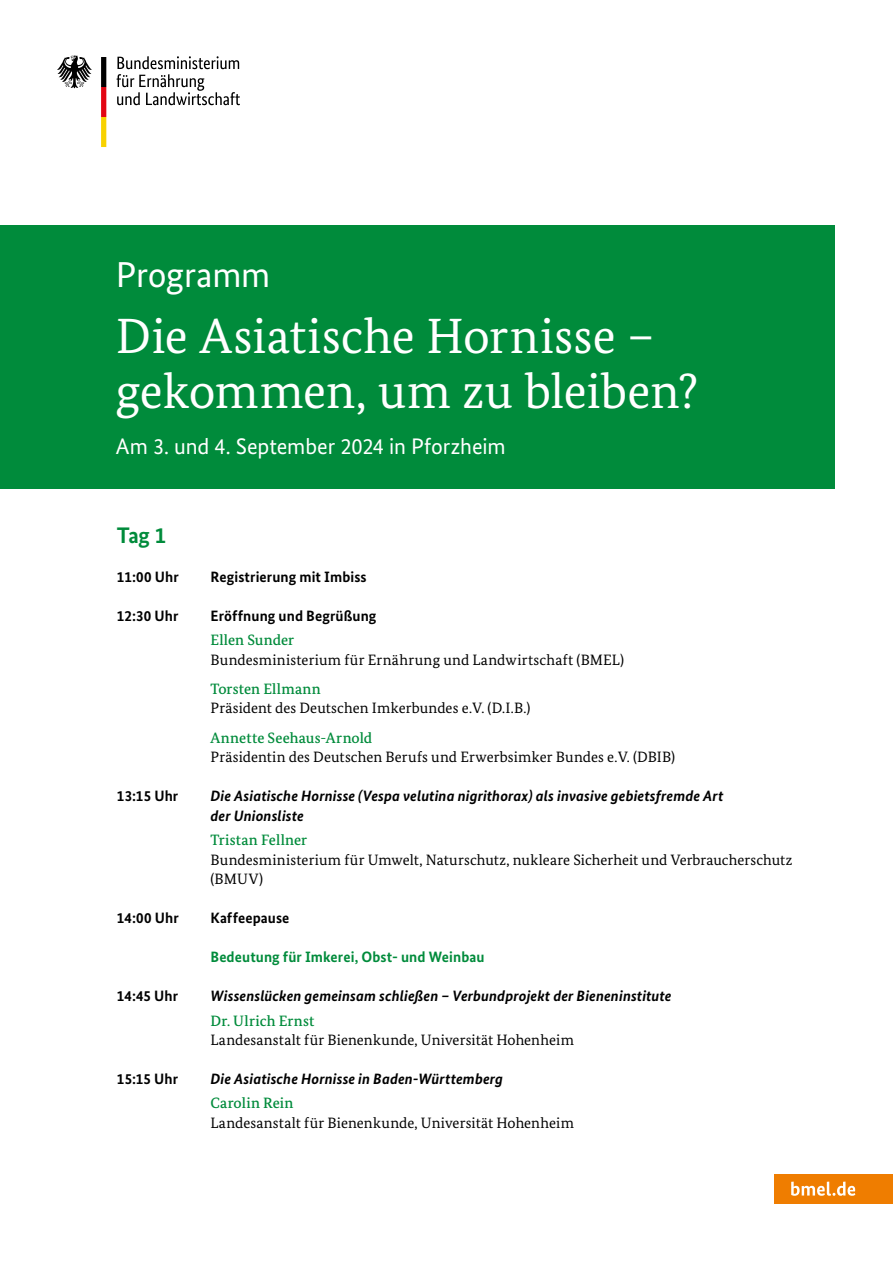
<style>
.page{position:relative;width:893px;height:1263px;background:#fff}
.page>*{position:absolute;margin:0;border:0;box-sizing:border-box;transform-origin:0 0}
.H2_Überschrift{font:49.5px/55.5px "Bundes Serif";color:#fff}
.H1_Überschrift{font:36px "Bundes Sans";letter-spacing:-.005em;color:#fff}
.H3_Überschrift{font:22.5px "Bundes Sans";letter-spacing:-.005em;color:#fff}
.H4_Überschrift_4_grün{font:700 22.5px "Bundes Sans";color:#008b3b}
.P_Fließtext_eingerückt{font:15px/19.5px "Bundes Serif";letter-spacing:.005em;color:#000}
.P_Sans_bold{font:italic 700 15px/19.5px "Bundes Sans";letter-spacing:.005em;color:#000}
.P_Sans_bold-2{font:700 15px "Bundes Sans";letter-spacing:.005em;color:#000}
.P_Name{font:500 15px "Bundes Serif";letter-spacing:.01em;color:#008b3b}
.P_Fließtext_eingerückt_kursiv{font:700 15px "Bundes Sans";letter-spacing:.005em;color:#008b3b}
</style>
<div class="page">
<div style="left:0;top:225px;width:834px;height:264px;background:#008b3b"></div>
<svg style="left:117px;top:56px;width:123px;height:49px"></svg>
<svg style="left:57px;top:56px;width:35px;height:32px"></svg>
<svg style="left:101px;top:57px;width:5px;height:90px"></svg>
<div style="left:774px;top:1174px;width:119px;height:29px;background:#ef7d00"></div>
<svg style="left:791px;top:1181px;width:64px;height:15px"></svg>
<h1 class="H1_Überschrift" style="left:116px;top:253px;width:156px">Programm</h1>
<h2 class="H2_Überschrift" style="left:116px;top:307px;width:584px">Die Asiatische Hornisse – gekommen, um zu bleiben?</h2>
<h3 class="H3_Überschrift" style="left:116px;top:432px;width:391px">Am 3. und 4. September 2024 in Pforzheim</h3>
<h4 class="H4_Überschrift_4_grün" style="left:117px;top:521px;width:50px">Tag 1</h4>
<p class="P_Sans_bold-2" style="left:117px;top:567px;width:63px">11:00 Uhr</p>
<p class="P_Sans_bold-2" style="left:210px;top:567px;width:158px">Registrierung mit Imbiss</p>
<p class="P_Sans_bold-2" style="left:117px;top:606px;width:63px">12:30 Uhr</p>
<p class="P_Sans_bold-2" style="left:210px;top:606px;width:168px">Eröffnung und Begrüßung</p>
<p class="P_Name" style="left:210px;top:631px;width:85px">Ellen Sunder</p>
<p class="P_Fließtext_eingerückt" style="left:210px;top:650px;width:415px">Bundesministerium für Ernährung und Landwirtschaft (BMEL)</p>
<p class="P_Name" style="left:210px;top:680px;width:112px">Torsten Ellmann</p>
<p class="P_Fließtext_eingerückt" style="left:210px;top:698px;width:321px">Präsident des Deutschen Imkerbundes e.V. (D.I.B.)</p>
<p class="P_Name" style="left:210px;top:728px;width:163px">Annette Seehaus-Arnold</p>
<p class="P_Fließtext_eingerückt" style="left:210px;top:747px;width:466px">Präsidentin des Deutschen Berufs und Erwerbsimker Bundes e.V. (DBIB)</p>
<p class="P_Sans_bold-2" style="left:117px;top:787px;width:63px">13:15 Uhr</p>
<p class="P_Sans_bold" style="left:210px;top:786px;width:514px">Die Asiatische Hornisse (Vespa velutina nigrithorax) als invasive gebietsfremde Art der Unionsliste</p>
<p class="P_Name" style="left:210px;top:831px;width:98px">Tristan Fellner</p>
<p class="P_Fließtext_eingerückt" style="left:210px;top:849px;width:583px">Bundesministerium für Umwelt, Naturschutz, nukleare Sicherheit und Verbraucherschutz (BMUV)</p>
<p class="P_Sans_bold-2" style="left:117px;top:909px;width:63px">14:00 Uhr</p>
<p class="P_Sans_bold-2" style="left:210px;top:909px;width:80px">Kaffeepause</p>
<p class="P_Fließtext_eingerückt_kursiv" style="left:210px;top:948px;width:276px">Bedeutung für Imkerei, Obst- und Weinbau</p>
<p class="P_Sans_bold-2" style="left:117px;top:987px;width:63px">14:45 Uhr</p>
<p class="P_Sans_bold" style="left:210px;top:986px;width:463px">Wissenslücken gemeinsam schließen – Verbundprojekt der Bieneninstitute</p>
<p class="P_Name" style="left:210px;top:1011px;width:105px">Dr. Ulrich Ernst</p>
<p class="P_Fließtext_eingerückt" style="left:210px;top:1030px;width:365px">Landesanstalt für Bienenkunde, Universität Hohenheim</p>
<p class="P_Sans_bold-2" style="left:117px;top:1070px;width:63px">15:15 Uhr</p>
<p class="P_Sans_bold" style="left:210px;top:1069px;width:294px">Die Asiatische Hornisse in Baden-Württemberg</p>
<p class="P_Name" style="left:210px;top:1094px;width:84px">Carolin Rein</p>
<p class="P_Fließtext_eingerückt" style="left:210px;top:1113px;width:365px">Landesanstalt für Bienenkunde, Universität Hohenheim</p>
</div>
